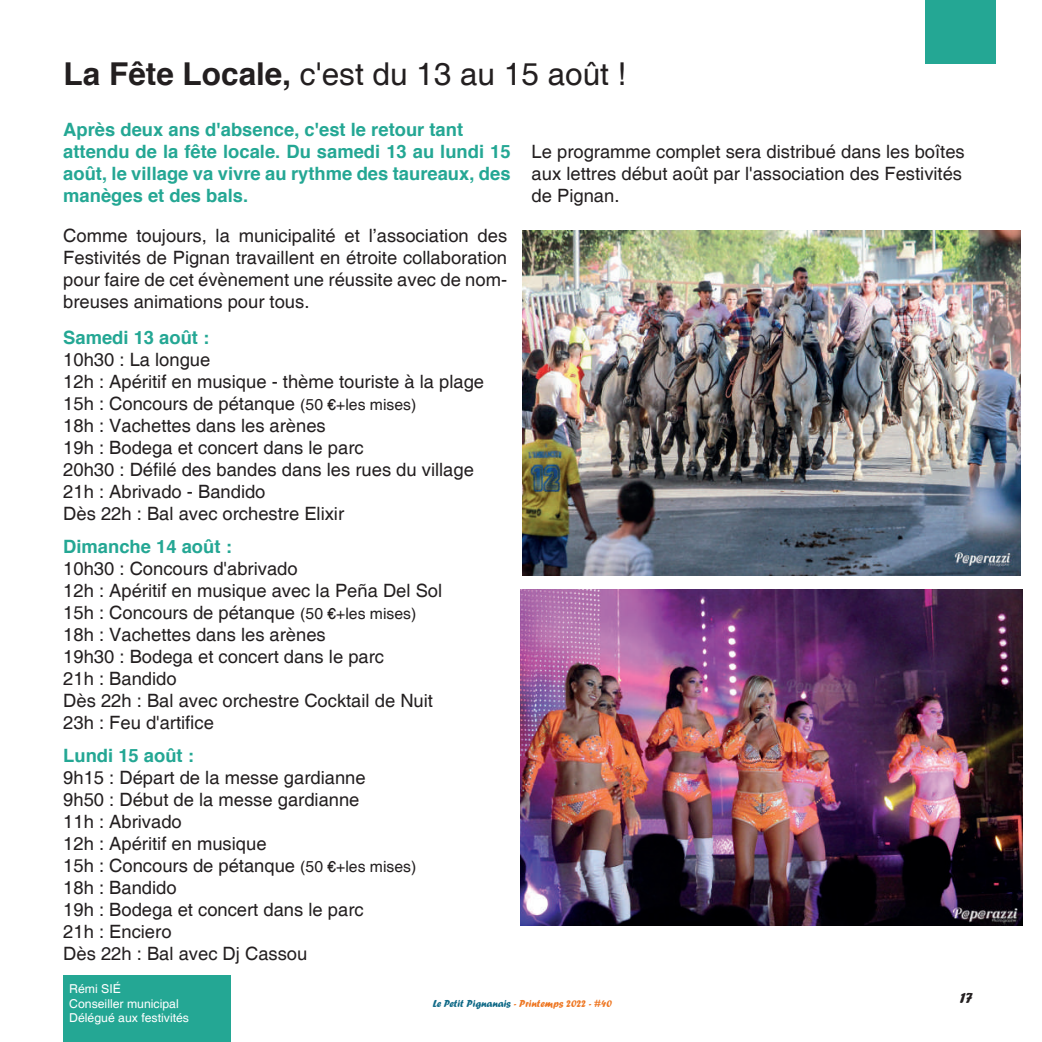
<style>
.page{position:relative;width:1042px;height:1042px;background:#fff}
.page>*{position:absolute;margin:0;border:0;box-sizing:border-box;transform-origin:0 0}
.t1{font:31.5px "Helvetica";color:#231f20}
.t2{font:18.38px/22.1px "Helvetica";color:#231f20}
.t3{font:700 18.38px/22.1px "Helvetica";color:#24a794}
.t4{font:15.75px "Forte";color:#231f20}
.t5{font:12.25px/14.7px "Helvetica";color:#fff}
.t6{font:10.5px "Forte";color:#ee7723}
.s1{font-weight:700}
.s2{font-size:15.75px}
.s3{color:#106a87}
</style>
<div class="page">
<div style="left:925px;top:0;width:71px;height:63px;background:#24a794"></div>
<div style="left:63px;top:975px;width:168px;height:67px;background:#24a794"></div>
<img style="left:522px;top:230px;width:499px;height:346px">
<img style="left:521px;top:590px;width:501px;height:335px">
<h1 class="t1" style="left:64px;top:56px;width:564px"><span class="s1">La Fête Locale,</span> c'est du 13 au 15 août !</h1>
<p class="t3" style="left:63px;top:119px;width:449px">Après deux ans d'absence, c'est le retour tant attendu de la fête locale. Du samedi 13 au lundi 15 août, le village va vivre au rythme des taureaux, des manèges et des bals.</p>
<p class="t2" style="left:63px;top:225px;width:445px;text-align:justify">Comme toujours, la municipalité et l’association des Festivités de Pignan travaillent en étroite collaboration pour faire de cet évènement une réussite avec de nom&shy;breuses animations pour tous.</p>
<p class="t3" style="left:63px;top:327px;width:148px">Samedi 13 août :</p>
<p class="t2" style="left:63px;top:349px;width:422px">10h30 : La longue<br>12h : Apéritif en musique - thème touriste à la plage 15h : Concours de pétanque <span class="s2">(50 €+les mises)<br></span>18h : Vachettes dans les arènes<br>19h : Bodega et concert dans le parc<br>20h30 : Défilé des bandes dans les rues du village 21h : Abrivado - Bandido<br>Dès 22h : Bal avec orchestre Elixir</p>
<p class="t3" style="left:63px;top:536px;width:170px">Dimanche 14 août :</p>
<p class="t2" style="left:63px;top:558px;width:380px">10h30 : Concours d'abrivado<br>12h : Apéritif en musique avec la Peña Del Sol<br>15h : Concours de pétanque <span class="s2">(50 €+les mises)<br></span>18h : Vachettes dans les arènes<br>19h30 : Bodega et concert dans le parc<br>21h : Bandido<br>Dès 22h : Bal avec orchestre Cocktail de Nuit<br>23h : Feu d'artifice</p>
<p class="t3" style="left:63px;top:745px;width:132px">Lundi 15 août :</p>
<p class="t2" style="left:63px;top:767px;width:354px">9h15 : Départ de la messe gardianne<br>9h50 : Début de la messe gardianne<br>11h : Abrivado<br>12h : Apéritif en musique<br>15h : Concours de pétanque <span class="s2">(50 €+les mises)<br></span>18h : Bandido<br>19h : Bodega et concert dans le parc<br>21h : Enciero<br>Dès 22h : Bal avec Dj Cassou</p>
<p class="t2" style="left:531px;top:141px;width:435px">Le programme complet sera distribué dans les boîtes aux lettres début août par l'association des Festivités de Pignan.</p>
<p class="t5" style="left:69px;top:981px;width:121px">Rémi SIÉ<br>Conseiller municipal<br>Délégué aux festivités</p>
<p class="t6" style="left:433px;top:997px;width:181px"><span class="s3">Le Petit Pignanais</span> - Printemps 2022 - #40</p>
<p class="t4" style="left:960px;top:988px;width:15px">17</p>
</div>
